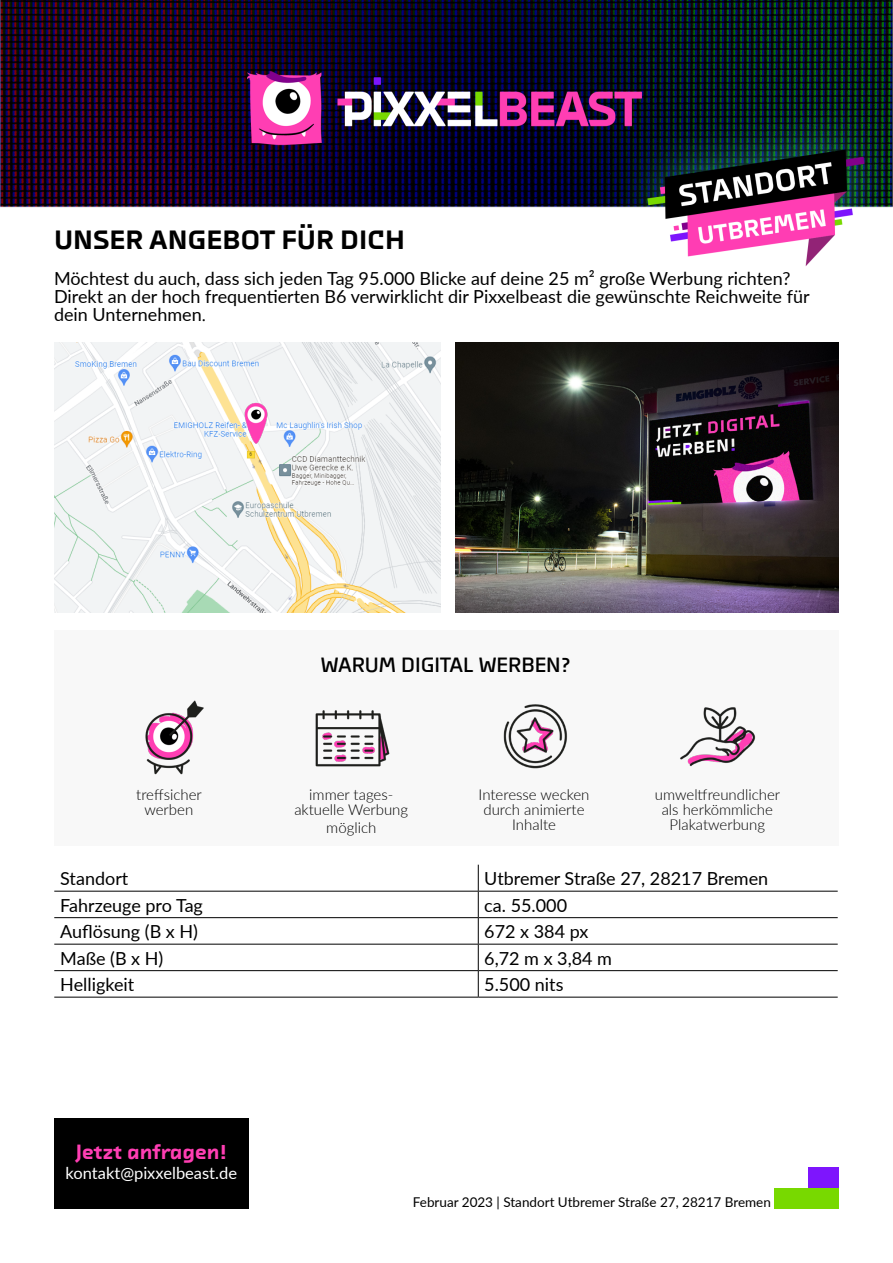
<style>
.page{position:relative;width:893px;height:1263px;background:#fff}
.page>*{position:absolute;margin:0;border:0;box-sizing:border-box;transform-origin:0 0}
.t1{font:900 27px "Chambers Sans Pro";color:#000}
.t2{font:700 21px "Chambers Sans Sc Offc Pro";color:#000}
.t3{font:900 21px "Chambers Sans Pro";letter-spacing:-.01em;color:#ff3eb3}
.t4{font:18px/18px "Lato";color:#000}
.t5{font:16.5px "Lato";color:#fff}
.t6{font:300 15px/15px "Lato";color:#000;text-align:center}
.t7{font:13.5px "Lato";color:#000}
.s1{font-family:"Minion Pro"}
</style>
<div class="page">
<img style="left:0;top:0;width:893px;height:266px">
<div style="left:54px;top:631px;width:785px;height:215px;background:#f8f8f8"></div>
<img style="left:145px;top:700px;width:59px;height:75px">
<img style="left:315px;top:710px;width:75px;height:57px">
<hr style="left:54px;top:891px;width:424px;height:1px;background:#000">
<hr style="left:478px;top:891px;width:360px;height:1px;background:#000">
<hr style="left:54px;top:917px;width:424px;height:1px;background:#000">
<hr style="left:478px;top:917px;width:360px;height:1px;background:#000">
<hr style="left:54px;top:944px;width:424px;height:1px;background:#000">
<hr style="left:478px;top:944px;width:360px;height:1px;background:#000">
<hr style="left:54px;top:970px;width:424px;height:1px;background:#000">
<hr style="left:478px;top:970px;width:360px;height:1px;background:#000">
<svg style="left:478px;top:865px;width:1px;height:132px"></svg>
<hr style="left:54px;top:997px;width:424px;height:1px;background:#000">
<hr style="left:478px;top:997px;width:360px;height:1px;background:#000">
<div style="left:54px;top:1119px;width:195px;height:90px;background:#000"></div>
<div style="left:775px;top:1188px;width:64px;height:21px;background:#78d900"></div>
<div style="left:808px;top:1167px;width:31px;height:21px;background:#7e15fd"></div>
<img style="left:55px;top:342px;width:385px;height:270px">
<img style="left:229px;top:395px;width:55px;height:55px">
<img style="left:455px;top:342px;width:384px;height:270px">
<img style="left:503px;top:704px;width:64px;height:65px">
<img style="left:680px;top:707px;width:76px;height:60px">
<h1 class="t1" style="left:54px;top:222px;width:352px">UNSER ANGEBOT FÜR DICH</h1>
<p class="t4" style="left:54px;top:268px;width:757px">Möchtest du auch, dass sich jeden Tag 95.000 Blicke auf deine 25 m² große Werbung richten?<br>Direkt an der hoch frequentierten B6 verwirklicht dir Pixxelbeast die gewünschte Reichweite für dein Unternehmen<span class="s1">.</span></p>
<p class="t2" style="left:321px;top:652px;width:252px">WARUM DIGITAL WERBEN?</p>
<p class="t6" style="left:136px;top:787px;width:67px">treffsicher werben</p>
<p class="t6" style="left:294px;top:787px;width:115px">immer tages&shy;aktuelle Werbung</p>
<p class="t6" style="left:326px;top:820px;width:52px">möglich</p>
<p class="t6" style="left:479px;top:787px;width:112px">Interesse wecken durch animierte<br>Inhalte</p>
<p class="t6" style="left:655px;top:787px;width:127px">umweltfreundlicher als herkömmliche<br>Plakatwerbung</p>
<p class="t4" style="left:60px;top:869px;width:70px">Standort</p>
<p class="t4" style="left:484px;top:869px;width:285px">Utbremer Straße 27, 28217 Bremen</p>
<p class="t4" style="left:60px;top:895px;width:144px">Fahrzeuge pro Tag</p>
<p class="t4" style="left:484px;top:895px;width:84px">ca. 55.000</p>
<p class="t4" style="left:60px;top:922px;width:139px">Auflösung (B x H)</p>
<p class="t4" style="left:484px;top:922px;width:106px">672 x 384 px</p>
<p class="t4" style="left:60px;top:948px;width:105px">Maße (B x H)</p>
<p class="t4" style="left:484px;top:948px;width:129px">6,72 m x 3,84 m</p>
<p class="t4" style="left:60px;top:975px;width:76px">Helligkeit</p>
<p class="t4" style="left:484px;top:975px;width:81px">5.500 nits</p>
<p class="t3" style="left:75px;top:1138px;width:153px">Jetzt anfragen!</p>
<p class="t5" style="left:66px;top:1161px;width:173px">kontakt@pixxelbeast.de</p>
<p class="t7" style="left:413px;top:1192px;width:360px">Februar 2023 | Standort Utbremer Straße 27, 28217 Bremen</p>
</div>
